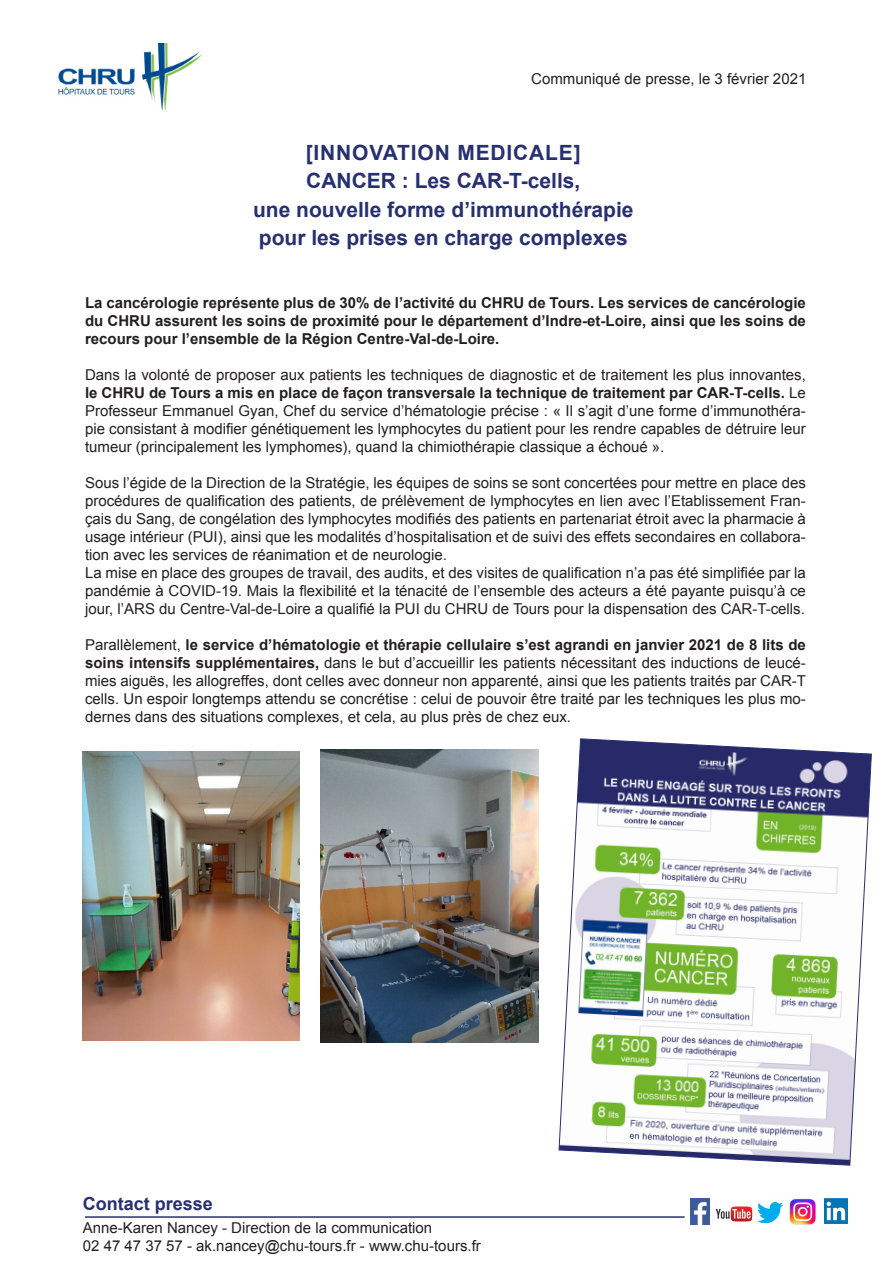
<style>
.page{position:relative;width:893px;height:1263px;background:#fff}
.page>*{position:absolute;margin:0;border:0;box-sizing:border-box;transform-origin:0 0}
.t1{font:700 21px "Arial";color:#263071}
.t2{font:700 21px "Arial";letter-spacing:.04em;color:#263071}
.t3{font:700 18px "Arial";color:#263071}
.t4{font:15px/18px "Arial";color:#231f20;text-align:justify}
.t5{font:700 15px/18px "Arial";color:#231f20;text-align:justify}
.s1{font-weight:700}
</style>
<div class="page">
<img style="left:58px;top:44px;width:144px;height:65px">
<hr style="left:85px;top:1216px;width:600px;height:2px;background:#263071">
<img style="left:691px;top:1198px;width:17px;height:27px">
<img style="left:760px;top:1202px;width:15px;height:21px">
<img style="left:708px;top:1198px;width:52px;height:27px">
<img style="left:775px;top:1198px;width:55px;height:27px">
<img style="left:825px;top:1198px;width:22px;height:25px">
<img style="left:321px;top:749px;width:217px;height:294px">
<img style="left:83px;top:751px;width:217px;height:290px">
<svg style="left:558px;top:738px;width:314px;height:428px"></svg>
<p class="t4" style="left:531px;top:70px;width:277px">Communiqué de presse, le 3 février 2021</p>
<p class="t2" style="left:306px;top:138px;width:277px">[INNOVATION MEDICALE]</p>
<p class="t1" style="left:306px;top:167px;width:276px">CANCER : Les CAR-T-cells,</p>
<p class="t1" style="left:253px;top:195px;width:382px">une nouvelle forme d’immunothérapie</p>
<p class="t1" style="left:259px;top:224px;width:370px">pour les prises en charge complexes</p>
<p class="t5" style="left:85px;top:294px;width:722px">La cancérologie représente plus de 30% de l’activité du CHRU de Tours. Les services de cancérologie du CHRU assurent les soins de proximité pour le département d’Indre-et-Loire, ainsi que les soins de recours pour l’ensemble de la Région Centre-Val-de-Loire.</p>
<p class="t4" style="left:85px;top:366px;width:722px">Dans la volonté de proposer aux patients les techniques de diagnostic et de traitement les plus innovantes, <span class="s1">le CHRU de Tours a mis en place de façon transversale la technique de traitement par CAR-T-cells.</span> Le Professeur Emmanuel Gyan, Chef du service d’hématologie précise : « Il s’agit d’une forme d’immunothéra&shy;pie consistant à modifier génétiquement les lymphocytes du patient pour les rendre capables de détruire leur tumeur (principalement les lymphomes), quand la chimiothérapie classique a échoué ».</p>
<p class="t4" style="left:85px;top:474px;width:722px">Sous l’égide de la Direction de la Stratégie, les équipes de soins se sont concertées pour mettre en place des procédures de qualification des patients, de prélèvement de lymphocytes en lien avec l’Etablissement Fran&shy;çais du Sang, de congélation des lymphocytes modifiés des patients en partenariat étroit avec la pharmacie à usage intérieur (PUI), ainsi que les modalités d’hospitalisation et de suivi des effets secondaires en collabora&shy;tion avec les services de réanimation et de neurologie.</p>
<p class="t4" style="left:85px;top:564px;width:722px">La mise en place des groupes de travail, des audits, et des visites de qualification n’a pas été simplifiée par la pandémie à COVID-19. Mais la flexibilité et la ténacité de l’ensemble des acteurs a été payante puisqu’à ce jour, l’ARS du Centre-Val-de-Loire a qualifié la PUI du CHRU de Tours pour la dispensation des CAR-T-cells.</p>
<p class="t4" style="left:85px;top:636px;width:723px">Parallèlement, <span class="s1">le service d’hématologie et thérapie cellulaire s’est agrandi en janvier 2021 de 8 lits de soins intensifs supplémentaires,</span> dans le but d’accueillir les patients nécessitant des inductions de leucé&shy;mies aiguës, les allogreffes, dont celles avec donneur non apparenté, ainsi que les patients traités par CAR-T cells. Un espoir longtemps attendu se concrétise : celui de pouvoir être traité par les techniques les plus mo&shy;dernes dans des situations complexes, et cela, au plus près de chez eux.</p>
<p class="t3" style="left:83px;top:1191px;width:132px">Contact presse</p>
<p class="t4" style="left:83px;top:1219px;width:351px">Anne-Karen Nancey - Direction de la communication</p>
<p class="t4" style="left:83px;top:1237px;width:399px">02 47 47 37 57 - ak.nancey@chu-tours.fr - www.chu-tours.fr</p>
</div>
